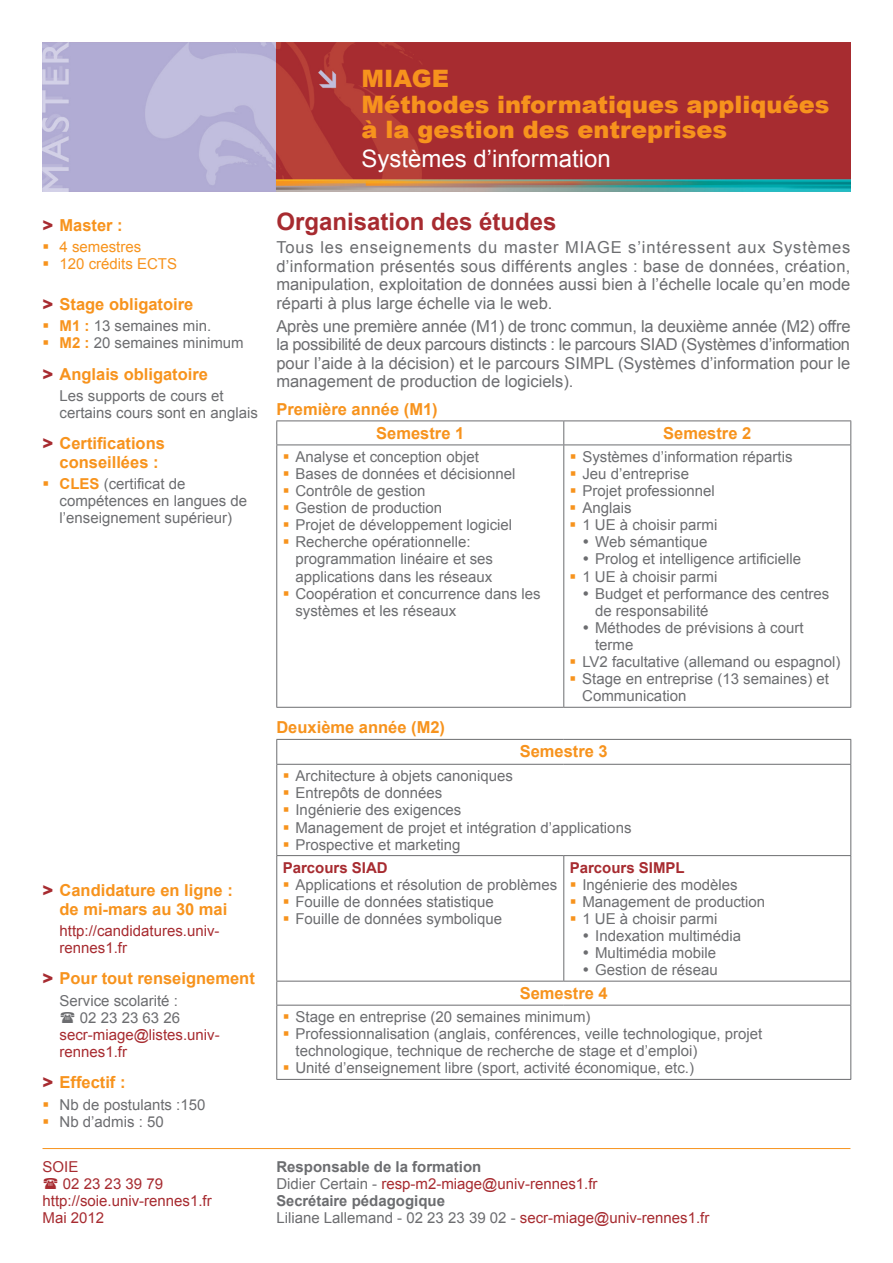
<style>
.page{position:relative;width:893px;height:1263px;background:#fff}
.page>*{position:absolute;margin:0;border:0;box-sizing:border-box;transform-origin:0 0}
.t1{font:900 24px/25.5px "Arial";color:#f7931d}
.t2{font:700 24px "Arial";color:#a72b30}
.t3{font:24px "Arial";color:#fff}
.t4{font:16.5px/18.6px "Arial";color:#6c6d70;text-align:justify}
.t5{font:700 16.5px/18.6px "Arial";color:#f7931d}
.t6{font:15px/17.1px "Arial";color:#6c6d70}
.t7{font:15px/17.1px "Arial";color:#a72b30}
.t8{font:700 15px "Arial";color:#a72b30}
.t9{font:15px/17.1px "Arial";color:#f7931d}
.s1{font-weight:900;color:#a72b30}
.s2{font-weight:700;color:#f7931d}
.s3{font-weight:700;color:#6c6d70}
.s4{color:#6c6d70}
</style>
<div class="page">
<hr style="left:43px;top:1148px;width:807px;height:1px;background:#f7931d">
<img style="left:43px;top:43px;width:807px;height:148px">
<hr style="left:850px;top:445px;width:1px;height:262px;background:#6c6d70">
<hr style="left:564px;top:707px;width:287px;height:1px;background:#6c6d70">
<hr style="left:276px;top:420px;width:288px;height:1px;background:#6c6d70">
<svg style="left:276px;top:421px;width:1px;height:23px"></svg>
<hr style="left:564px;top:420px;width:287px;height:1px;background:#6c6d70">
<svg style="left:563px;top:421px;width:1px;height:23px"></svg>
<svg style="left:850px;top:421px;width:1px;height:23px"></svg>
<hr style="left:276px;top:444px;width:288px;height:1px;background:#6c6d70">
<hr style="left:276px;top:445px;width:1px;height:262px;background:#6c6d70">
<hr style="left:564px;top:444px;width:287px;height:1px;background:#6c6d70">
<hr style="left:563px;top:445px;width:1px;height:262px;background:#6c6d70">
<hr style="left:276px;top:707px;width:288px;height:1px;background:#6c6d70">
<hr style="left:850px;top:856px;width:1px;height:125px;background:#6c6d70">
<hr style="left:564px;top:981px;width:287px;height:1px;background:#6c6d70">
<hr style="left:276px;top:739px;width:288px;height:1px;background:#6c6d70">
<svg style="left:276px;top:740px;width:1px;height:24px"></svg>
<hr style="left:564px;top:739px;width:287px;height:1px;background:#6c6d70">
<svg style="left:850px;top:740px;width:1px;height:24px"></svg>
<hr style="left:276px;top:764px;width:288px;height:1px;background:#6c6d70">
<hr style="left:276px;top:765px;width:1px;height:90px;background:#6c6d70">
<hr style="left:564px;top:764px;width:287px;height:1px;background:#6c6d70">
<hr style="left:850px;top:765px;width:1px;height:90px;background:#6c6d70">
<hr style="left:276px;top:855px;width:288px;height:1px;background:#6c6d70">
<hr style="left:276px;top:856px;width:1px;height:125px;background:#6c6d70">
<hr style="left:564px;top:855px;width:287px;height:1px;background:#6c6d70">
<hr style="left:563px;top:856px;width:1px;height:125px;background:#6c6d70">
<hr style="left:276px;top:981px;width:288px;height:1px;background:#6c6d70">
<svg style="left:276px;top:981px;width:1px;height:24px"></svg>
<svg style="left:850px;top:981px;width:1px;height:24px"></svg>
<hr style="left:276px;top:1005px;width:288px;height:1px;background:#6c6d70">
<hr style="left:276px;top:1005px;width:1px;height:74px;background:#6c6d70">
<hr style="left:564px;top:1005px;width:287px;height:1px;background:#6c6d70">
<hr style="left:850px;top:1005px;width:1px;height:74px;background:#6c6d70">
<hr style="left:276px;top:1079px;width:288px;height:1px;background:#6c6d70">
<hr style="left:564px;top:1079px;width:287px;height:1px;background:#6c6d70">
<p class="t5" style="left:43px;top:216px;width:82px"><span class="s1">&gt;</span> Master :</p>
<p class="t9" style="left:60px;top:239px;width:119px">4 semestres<br>120 crédits ECTS</p>
<p class="t5" style="left:43px;top:295px;width:152px"><span class="s1">&gt;</span> Stage obligatoire</p>
<p class="t6" style="left:60px;top:317px;width:186px"><span class="s2">M1 :</span> 13 semaines min.<br><span class="s2">M2 :</span> 20 semaines minimum</p>
<p class="t5" style="left:43px;top:365px;width:167px"><span class="s1">&gt;</span> Anglais obligatoire</p>
<p class="t6" style="left:60px;top:387px;width:200px">Les supports de cours et certains cours sont en anglais</p>
<p class="t5" style="left:60px;top:435px;width:107px;text-indent:-17px"><span class="s1">&gt;</span> Certifications conseillées :</p>
<p class="t6" style="left:60px;top:476px;width:189px"><span class="s2">CLES</span> (certificat de compétences en langues de l’enseignement supérieur)</p>
<p class="t5" style="left:60px;top:881px;width:175px;text-indent:-17px"><span class="s1">&gt;</span> Candidature en ligne : de mi-mars au 30 mai</p>
<p class="t7" style="left:60px;top:922px;width:162px">http://candidatures.univ&shy;rennes1.fr</p>
<p class="t5" style="left:43px;top:970px;width:214px"><span class="s1">&gt;</span> Pour tout renseignement</p>
<p class="t6" style="left:60px;top:992px;width:122px;text-align:right">Service scolarité :<br>02 23 23 63 26</p>
<p class="t7" style="left:60px;top:1026px;width:162px">secr-miage@listes.univ&shy;rennes1.fr</p>
<p class="t5" style="left:43px;top:1074px;width:85px"><span class="s1">&gt;</span> Effectif :</p>
<p class="t6" style="left:60px;top:1096px;width:147px">Nb de postulants :150<br>Nb d’admis : 50</p>
<p class="t7" style="left:43px;top:1158px;width:37px">SOIE</p>
<p class="t7" style="left:63px;top:1175px;width:102px">02 23 23 39 79</p>
<p class="t7" style="left:43px;top:1192px;width:171px">http://soie.univ-rennes1.fr</p>
<p class="t7" style="left:43px;top:1209px;width:63px">Mai 2012</p>
<h1 class="t1" style="left:361px;top:65px;width:469px">MIAGE<br>Méthodes informatiques appliquées à la gestion des entreprises</h1>
<h1 class="t3" style="left:361px;top:142px;width:251px">Systèmes d’information</h1>
<h1 class="t2" style="left:276px;top:206px;width:282px">Organisation des études</h1>
<p class="t4" style="left:276px;top:238px;width:576px">Tous les enseignements du master MIAGE s’intéressent aux Systèmes d’information présentés sous différents angles : base de données, création, manipulation, exploitation de données aussi bien à l’échelle locale qu’en mode réparti à plus large échelle via le web.</p>
<p class="t4" style="left:276px;top:317px;width:576px">Après une première année (M1) de tronc commun, la deuxième année (M2) offre la possibilité de deux parcours distincts : le parcours SIAD (Systèmes d’information pour l’aide à la décision) et le parcours SIMPL (Systèmes d’information pour le management de production de logiciels).</p>
<p class="t5" style="left:376px;top:397px;width:90px;line-height:24.5px;text-indent:-100px">Première année (M1)<br>Semestre 1</p>
<p class="t5" style="left:663px;top:424px;width:90px">Semestre 2</p>
<p class="t6" style="left:295px;top:448px;width:247px">Analyse et conception objet<br>Bases de données et décisionnel<br>Contrôle de gestion<br>Gestion de production<br>Projet de développement logiciel<br>Recherche opérationnelle: programmation linéaire et ses applications dans les réseaux<br>Coopération et concurrence dans les systèmes et les réseaux</p>
<p class="t6" style="left:582px;top:448px;width:212px">Systèmes d’information répartis</p>
<p class="t6" style="left:582px;top:465px;width:108px">Jeu d’entreprise</p>
<p class="t6" style="left:582px;top:482px;width:134px">Projet professionnel</p>
<p class="t6" style="left:582px;top:499px;width:51px">Anglais</p>
<p class="t6" style="left:582px;top:517px;width:137px">1 UE à choisir parmi</p>
<p class="t6" style="left:595px;top:534px;width:114px">Web sémantique</p>
<p class="t6" style="left:595px;top:551px;width:207px">Prolog et intelligence artificielle</p>
<p class="t6" style="left:582px;top:568px;width:137px">1 UE à choisir parmi</p>
<p class="t6" style="left:595px;top:585px;width:236px">Budget et performance des centres</p>
<p class="t6" style="left:595px;top:602px;width:115px">de responsabilité</p>
<p class="t6" style="left:595px;top:619px;width:210px">Méthodes de prévisions à court</p>
<p class="t6" style="left:595px;top:636px;width:40px">terme</p>
<p class="t6" style="left:582px;top:653px;width:260px">LV2 facultative (allemand ou espagnol)</p>
<p class="t6" style="left:582px;top:670px;width:248px">Stage en entreprise (13 semaines) et</p>
<p class="t6" style="left:582px;top:688px;width:106px">Communication</p>
<p class="t5" style="left:276px;top:718px;width:170px">Deuxième année (M2)</p>
<p class="t5" style="left:520px;top:743px;width:90px">Semestre 3</p>
<p class="t6" style="left:295px;top:767px;width:338px">Architecture à objets canoniques<br>Entrepôts de données<br>Ingénierie des exigences<br>Management de projet et intégration d’applications<br>Prospective et marketing</p>
<p class="t8" style="left:283px;top:857px;width:107px">Parcours SIAD</p>
<p class="t6" style="left:295px;top:876px;width:263px">Applications et résolution de problèmes<br>Fouille de données statistique<br>Fouille de données symbolique</p>
<p class="t8" style="left:570px;top:857px;width:117px">Parcours SIMPL</p>
<p class="t6" style="left:582px;top:876px;width:157px">Ingénierie des modèles</p>
<p class="t6" style="left:582px;top:893px;width:184px">Management de production</p>
<p class="t6" style="left:582px;top:910px;width:137px">1 UE à choisir parmi</p>
<p class="t6" style="left:595px;top:927px;width:147px">Indexation multimédia</p>
<p class="t6" style="left:595px;top:944px;width:122px">Multimédia mobile</p>
<p class="t6" style="left:595px;top:961px;width:124px">Gestion de réseau</p>
<p class="t5" style="left:520px;top:985px;width:90px">Semestre 4</p>
<p class="t6" style="left:295px;top:1008px;width:468px">Stage en entreprise (20 semaines minimum)<br>Professionnalisation (anglais, conférences, veille technologique, projet technologique, technique de recherche de stage et d’emploi)<br>Unité d’enseignement libre (sport, activité économique, etc.)</p>
<p class="t7" style="left:276px;top:1158px;width:434px"><span class="s3">Responsable de la formation<br></span><span class="s4">Didier Certain -</span> resp-m2-miage@univ-rennes1.fr<br><span class="s3">Secrétaire pédagogique<br></span><span class="s4">Liliane Lallemand - 02 23 23 39 02 -</span> secr-miage@univ-rennes1.fr</p>
</div>
